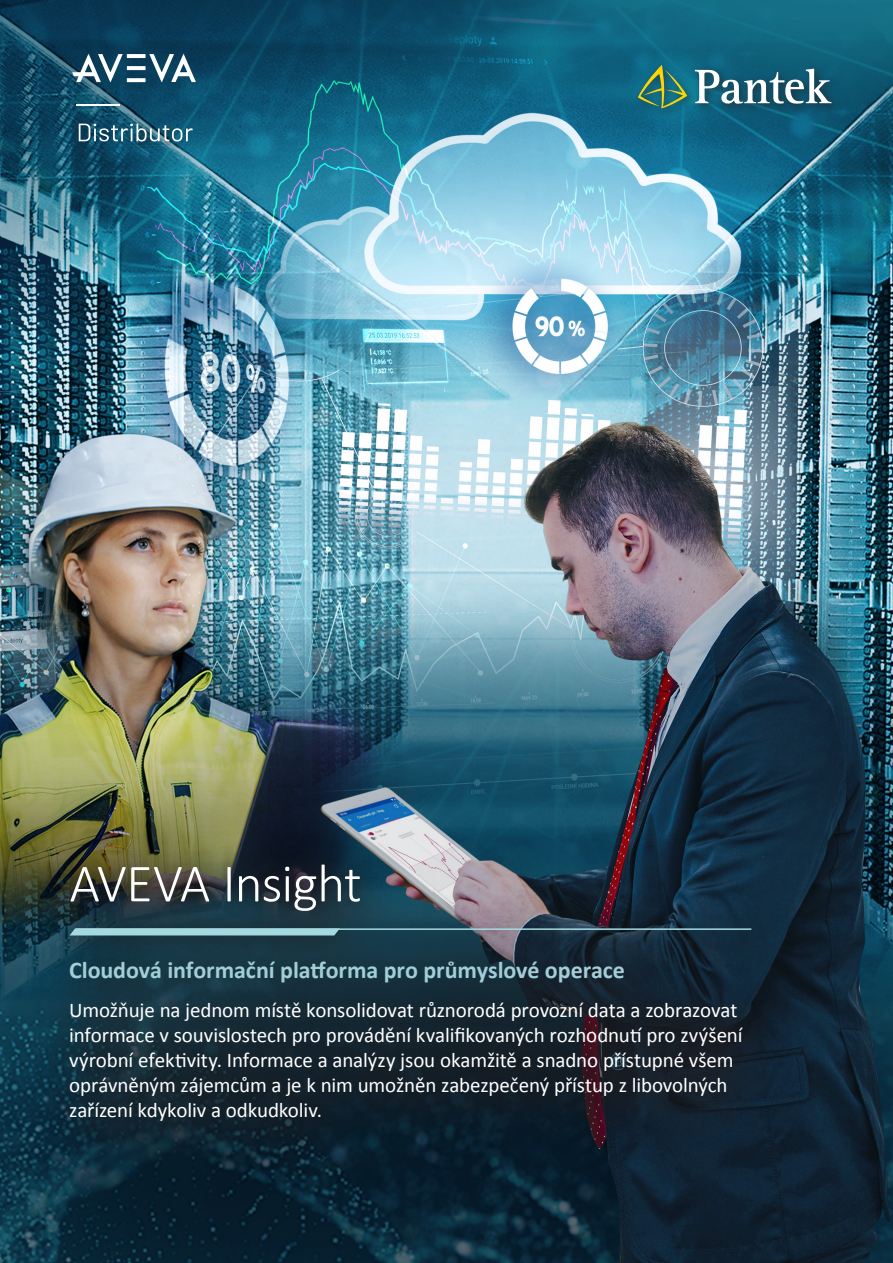
<style>
.page{position:relative;width:893px;height:1263px;background:#fff}
.page>*{position:absolute;margin:0;border:0;box-sizing:border-box;transform-origin:0 0}
._2021_titulka_nadpis{font:300 54px "Calibri";letter-spacing:-.02em;color:#fff}
._2021_titulka_nadpis_modry{font:700 24px "Calibri";letter-spacing:-.005em;color:#a2ced7}
._2021_titulka_bily_text{font:21px/25.2px "Calibri";letter-spacing:-.005em;color:#fff}
</style>
<div class="page">
<img style="left:0;top:0;width:893px;height:1263px">
<div style="left:35px;top:831px;width:768px;height:345px;background:#231f20;opacity:.9"></div>
<div style="left:54px;top:848px;width:322px;height:81px;background:#231f20;opacity:.75"></div>
<div style="left:54px;top:909px;width:713px;height:45px;background:#231f20;opacity:.75"></div>
<hr style="left:76px;top:928px;width:675px;height:2px;background:#a5d9e0">
<svg style="left:69px;top:928px;width:271px;height:7px;background:#9ed1d9"></svg>
<div style="left:634px;top:61px;width:208px;height:58px;background:#231f20;opacity:.75"></div>
<svg style="left:638px;top:65px;width:49px;height:43px;background:#3d7d6b"></svg>
<svg style="left:695px;top:69px;width:136px;height:36px"></svg>
<svg style="left:127px;top:78px;width:19px;height:4px"></svg>
<svg style="left:127px;top:66px;width:19px;height:4px"></svg>
<svg style="left:127px;top:54px;width:19px;height:4px"></svg>
<svg style="left:72px;top:54px;width:51px;height:28px"></svg>
<svg style="left:149px;top:54px;width:47px;height:28px"></svg>
<div style="left:133px;top:120px;width:22px;height:30px;background:#231f20;opacity:.75"></div>
<div style="left:159px;top:122px;width:18px;height:28px;background:#231f20;opacity:.75"></div>
<svg style="left:79px;top:124px;width:114px;height:17px;background:#4f7e93"></svg>
<hr style="left:76px;top:104px;width:44px;height:2px;background:#fff">
<p class="_2021_titulka_nadpis" style="left:69px;top:850px;width:294px">AVEVA Insight</p>
<p class="_2021_titulka_nadpis_modry" style="left:69px;top:953px;width:557px">Cloudová informační platforma pro průmyslové operace</p>
<p class="_2021_titulka_bily_text" style="left:69px;top:996px;width:675px">Umožňuje na jednom místě konsolidovat různorodá provozní data a zobrazovat informace v souvislostech pro provádění kvalifikovaných rozhodnutí pro zvýšení výrobní efektivity. Informace a analýzy jsou okamžitě a snadno přístupné všem oprávněným zájemcům a je k nim umožněn zabezpečený přístup z libovolných zařízení kdykoliv a odkudkoliv.</p>
</div>
